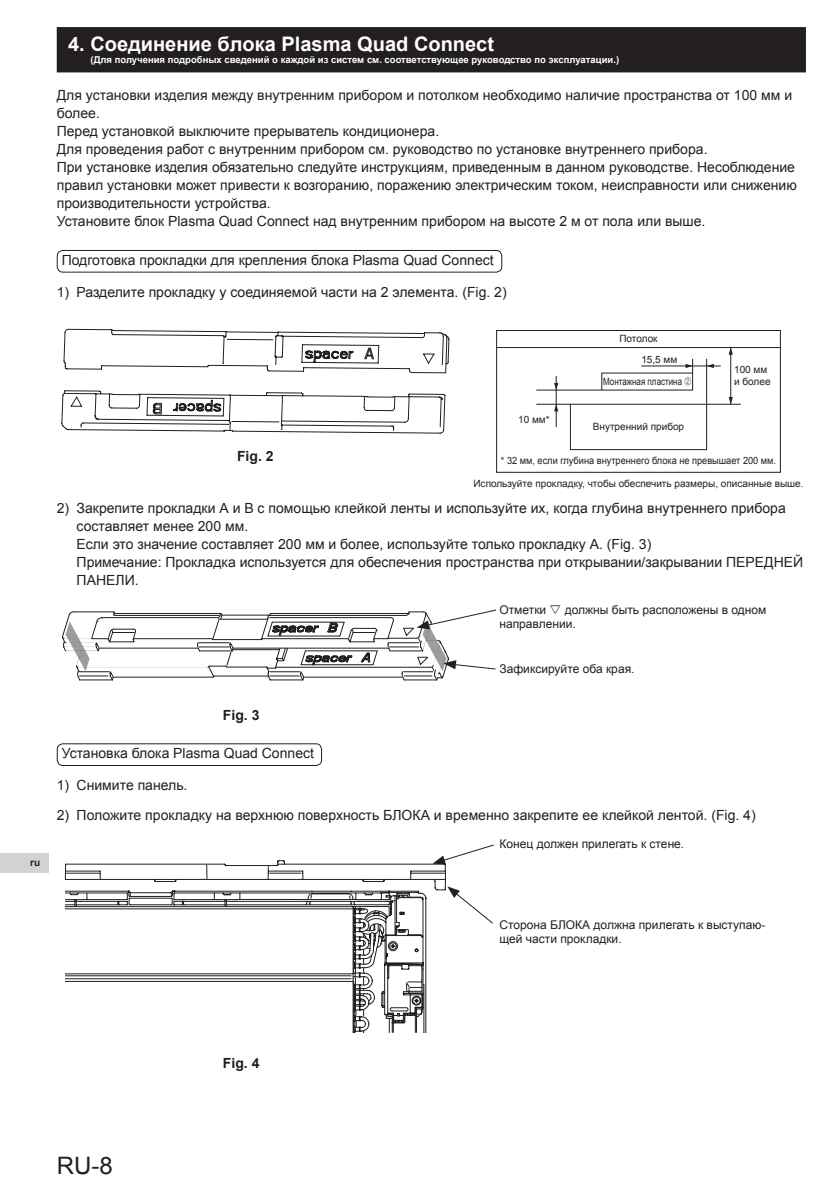
<style>
.page{position:relative;width:840px;height:1191px;background:#fff}
.page>*{position:absolute;margin:0;border:0;box-sizing:border-box;transform-origin:0 0}
.t1{font:24px "Arial";color:#231f20}
.t2{font:700 20px "Arial";color:#fff}
.t3{font:14px/18px "Arial";color:#231f20}
.t4{font:700 14px "Arial";color:#231f20}
.t5{font:12px/14px "Arial";color:#231f20}
.t6{font:10px/12px "Arial";color:#231f20}
.t7{font:10px "Arial";color:#231f20;scale:.92 1}
.t8{font:10px "Arial";color:#231f20;scale:.8 1}
.t9{font:700 10px "Arial";color:#231f20}
.t10{font:700 9.6px "Arial";color:#fff}
.s1{font-family:"Mee 2 font"}
</style>
<div class="page">
<div style="left:0;top:853px;width:48px;height:20px;background:#d1d2d4"></div>
<div style="left:57px;top:27px;width:748px;height:45px;background:#231f20"></div>
<div style="left:57px;top:250px;width:445px;height:23px;border:1px solid #231f20;border-radius:6px"></div>
<svg style="left:61px;top:328px;width:388px;height:106px"></svg>
<svg style="left:64px;top:329px;width:383px;height:102px"></svg>
<div style="left:569px;top:404px;width:137px;height:46px;border:1px solid #231f20"></div>
<hr style="left:705px;top:359px;width:1px;height:45px;background:#231f20">
<hr style="left:555px;top:376px;width:1px;height:51px;background:#231f20">
<hr style="left:730px;top:347px;width:1px;height:57px;background:#231f20">
<hr style="left:641px;top:365px;width:79px;height:1px;background:#231f20">
<hr style="left:706px;top:404px;width:34px;height:1px;background:#231f20">
<hr style="left:536px;top:404px;width:34px;height:1px;background:#231f20">
<hr style="left:536px;top:390px;width:65px;height:1px;background:#231f20">
<svg style="left:728px;top:348px;width:4px;height:7px"></svg>
<svg style="left:553px;top:404px;width:5px;height:7px"></svg>
<svg style="left:728px;top:397px;width:4px;height:7px"></svg>
<svg style="left:553px;top:383px;width:5px;height:7px"></svg>
<svg style="left:685px;top:363px;width:7px;height:10px"></svg>
<svg style="left:706px;top:364px;width:7px;height:4px"></svg>
<div style="left:496px;top:330px;width:284px;height:143px;border:1px solid #231f20"></div>
<hr style="left:496px;top:347px;width:284px;height:1px;background:#231f20">
<div style="left:57px;top:743px;width:265px;height:23px;border:1px solid #231f20;border-radius:6px"></div>
<svg style="left:62px;top:609px;width:435px;height:72px"></svg>
<svg style="left:64px;top:844px;width:430px;height:188px"></svg>
<p class="t9" style="left:30px;top:856px;width:11px">ru</p>
<h2 class="t2" style="left:68px;top:31px;width:427px">4. Соединение блока Plasma Quad Connect</h2>
<p class="t10" style="left:90px;top:53px;width:530px">(Для получения подробных сведений о каждой из систем см. соответствующее руководство по эксплуатации.)</p>
<p class="t3" style="left:57px;top:86px;width:741px">Для установки изделия между внутренним прибором и потолком необходимо наличие пространства от 100 мм и более.<br>Перед установкой выключите прерыватель кондиционера.<br>Для проведения работ с внутренним прибором см. руководство по установке внутреннего прибора.<br>При установке изделия обязательно следуйте инструкциям, приведенным в данном руководстве. Несоблюдение правил установки может привести к возгоранию, поражению электрическим током, неисправности или снижению производительности устройства.<br>Установите блок Plasma Quad Connect над внутренним прибором на высоте 2 м от пола или выше.</p>
<p class="t3" style="left:62px;top:251px;width:433px">Подготовка прокладки для крепления блока Plasma Quad Connect</p>
<p class="t3" style="left:57px;top:283px;width:451px">1) Разделите прокладку у соединяемой части на 2 элемента. (Fig. 2)</p>
<p class="t6" style="left:518px;top:413px;width:33px">10 мм*</p>
<p class="t6" style="left:619px;top:333px;width:40px">Потолок</p>
<p class="t6" style="left:641px;top:354px;width:37px">15,5 мм</p>
<p class="t8" style="left:602px;top:375px;width:112px">Монтажная пластина <span class="s1">2</span></p>
<p class="t6" style="left:592px;top:421px;width:93px">Внутренний прибор</p>
<p class="t6" style="left:733px;top:363px;width:38px">100 мм и более</p>
<p class="t4" style="left:237px;top:447px;width:38px">Fig. 2</p>
<p class="t7" style="left:500px;top:453px;width:300px">* 32 мм, если глубина внутреннего блока не превышает 200 мм.</p>
<p class="t6" style="left:473px;top:477px;width:331px">Используйте прокладку, чтобы обеспечить размеры, описанные выше.</p>
<p class="t3" style="left:77px;top:499px;width:727px;text-indent:-20px">2) Закрепите прокладки А и В с помощью клейкой ленты и используйте их, когда глубина внутреннего прибора составляет менее 200 мм.<br>Если это значение составляет 200 мм и более, используйте только прокладку А. (Fig. 3)<br>Примечание: Прокладка используется для обеспечения пространства при открывании/закрывании ПЕРЕДНЕЙ ПАНЕЛИ.</p>
<p class="t5" style="left:499px;top:602px;width:268px">Отметки ▲ должны быть расположены в одном направлении.</p>
<p class="t5" style="left:499px;top:661px;width:136px">Зафиксируйте оба края.</p>
<p class="t4" style="left:223px;top:706px;width:38px">Fig. 3</p>
<p class="t3" style="left:62px;top:744px;width:253px">Установка блока Plasma Quad Connect</p>
<p class="t3" style="left:57px;top:776px;width:132px">1) Снимите панель.</p>
<p class="t3" style="left:57px;top:806px;width:700px">2) Положите прокладку на верхнюю поверхность БЛОКА и временно закрепите ее клейкой лентой. (Fig. 4)</p>
<p class="t5" style="left:499px;top:837px;width:186px">Конец должен прилегать к стене.</p>
<p class="t5" style="left:499px;top:918px;width:267px">Сторона БЛОКА должна прилегать к выступаю&shy;щей части прокладки.</p>
<h1 class="t1" style="left:57px;top:1149px;width:57px">RU-8</h1>
<p class="t4" style="left:223px;top:1053px;width:38px">Fig. 4</p>
</div>
